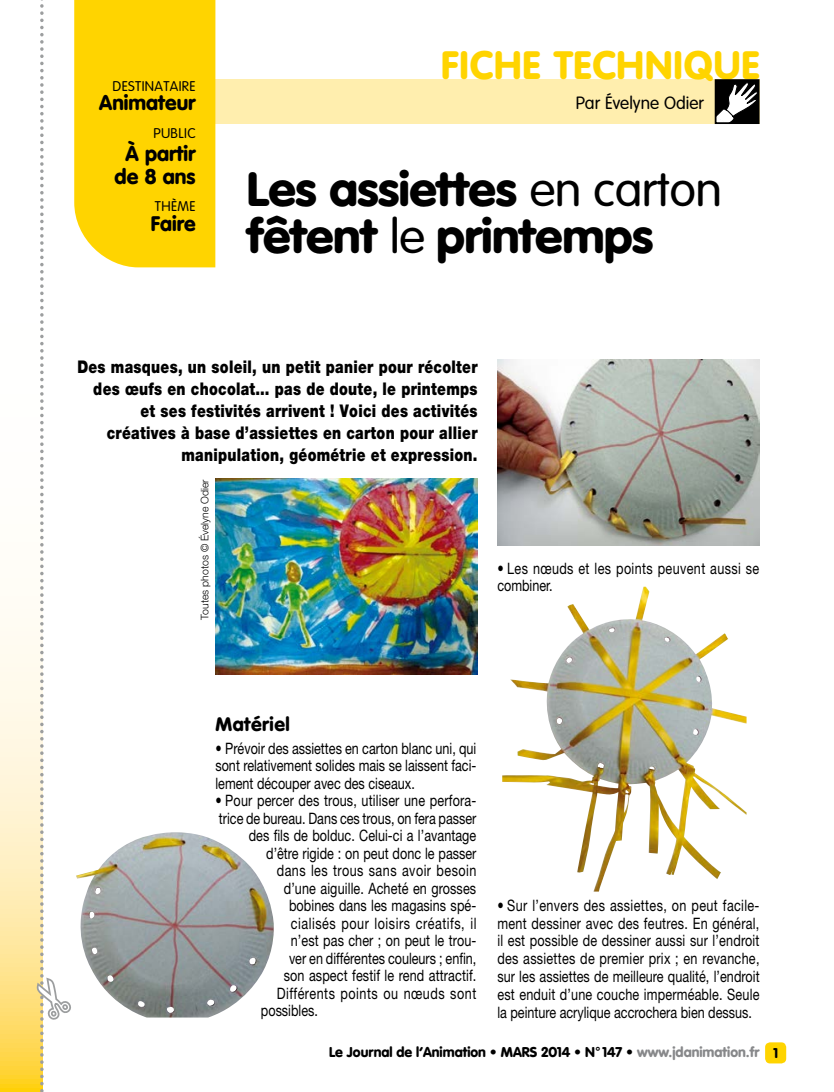
<style>
.page{position:relative;width:834px;height:1092px;background:#fff}
.page>*{position:absolute;margin:0;border:0;box-sizing:border-box;transform-origin:0 0}
.t1{font:900 47.25px/47.2px "VAG Rounded";letter-spacing:-.01em;color:#000;scale:1.05 1}
.t2{font:900 39.02px "VAG Rounded";letter-spacing:.025em;color:#ffd400}
.t3{font:900 21px/22.8px "VAG Rounded";color:#000;text-align:center}
.t4{font:900 20.82px "VAG Rounded";color:#000}
.t5{font:900 19.25px "VAG Rounded";letter-spacing:.025em;color:#000}
.t6{font:900 17.5px/21.9px "Helvetica Neue";letter-spacing:.02em;color:#000;text-align:right;scale:.8 1}
.t7{font:300 17.5px "VAG Rounded";color:#000}
.t8{font:15.75px/17.8px "Helvetica Neue";letter-spacing:.005em;color:#000;text-align:justify;scale:.8 1}
.t9{font:15.75px "Helvetica Neue";letter-spacing:.04em;color:#000;scale:.8 1}
.t10{font:15.75px/17.5px "Helvetica Neue";letter-spacing:.03em;color:#000;scale:.8 1}
.t11{font:15.75px "Helvetica Neue";letter-spacing:.035em;color:#000;scale:.8 1}
.t12{font:900 14px "VAG Rounded";color:#000}
.t13{font:300 13.83px "VAG Rounded";letter-spacing:.025em;color:#000}
.t14{font:300 10.5px "Helvetica Neue";color:#000}
.s1{font-weight:300}
.s2{color:#87888a}
</style>
<div class="page">
<div style="left:765px;top:1042px;width:21px;height:21px;background:#ffd400;border-radius:5px"></div>
<div style="left:76px;top:79px;width:683px;height:45px;background:#ffeeae"></div>
<div style="left:74px;top:0;width:141px;height:267px;background:#ffd400"></div>
<svg style="left:717px;top:82px;width:39px;height:39px;background:#636363"></svg>
<div style="left:714px;top:79px;width:45px;height:45px;border:2px solid #000"></div>
<svg style="left:0;top:609px;width:34px;height:482px;background:#ffedb4"></svg>
<img style="left:76px;top:832px;width:198px;height:185px">
<img style="left:497px;top:360px;width:262px;height:186px">
<img style="left:502px;top:586px;width:244px;height:305px">
<img style="left:215px;top:478px;width:262px;height:196px">
<svg style="left:34px;top:0;width:37px;height:1092px"></svg>
<p class="t13" style="left:113px;top:79px;width:84px">Destinataire</p>
<h3 class="t4" style="left:99px;top:90px;width:98px">Animateur</h3>
<p class="t13" style="left:153px;top:125px;width:44px">Public</p>
<h3 class="t3" style="left:115px;top:143px;width:82px">À partir de 8 ans</h3>
<p class="t13" style="left:155px;top:199px;width:42px">Thème</p>
<h3 class="t4" style="left:151px;top:210px;width:46px">Faire</h3>
<h2 class="t2" style="left:441px;top:41px;width:320px">Fiche technique</h2>
<p class="t7" style="left:575px;top:93px;width:130px">Par Évelyne Odier</p>
<h1 class="t1" style="left:247px;top:167px;width:454px">Les assiettes <span class="s1">en carton </span>fêtent <span class="s1">le</span> printemps</h1>
<p class="t6" style="left:77px;top:356px;width:501px">Des masques, un soleil, un petit panier pour récolter des œufs en chocolat… pas de doute, le printemps et ses festivités arrivent ! Voici des activités créatives à base d’assiettes en carton pour allier manipulation, géométrie et expression.</p>
<p class="t14" style="left:198px;top:619px;width:142px;rotate:-90deg">Toutes photos © Évelyne Odier</p>
<p class="t10" style="left:497px;top:559px;width:329px">• Les nœuds et les points peuvent aussi se combiner.</p>
<p class="t5" style="left:215px;top:712px;width:76px">Matériel</p>
<p class="t8" style="left:215px;top:739px;width:327px">• Prévoir des assiettes en carton blanc uni, qui sont relativement solides mais se laissent faci&shy;lement découper avec des ciseaux.</p>
<p class="t8" style="left:215px;top:791px;width:327px">• Pour percer des trous, utiliser une perfora-</p>
<p class="t8" style="left:219px;top:809px;width:323px">trice de bureau. Dans ces trous, on fera passer</p>
<p class="t8" style="left:249px;top:826px;width:286px">des fils de bolduc. Celui-ci a l’avantage</p>
<p class="t8" style="left:266px;top:844px;width:264px">d’être rigide : on peut donc le passer</p>
<p class="t11" style="left:277px;top:861px;width:251px">dans les trous sans avoir besoin</p>
<p class="t8" style="left:284px;top:879px;width:242px">d’une aiguille. Acheté en grosses</p>
<p class="t8" style="left:289px;top:896px;width:236px">bobines dans les magasins spé-</p>
<p class="t9" style="left:291px;top:913px;width:234px">cialisés pour loisirs créatifs, il</p>
<p class="t8" style="left:291px;top:931px;width:233px">n’est pas cher ; on peut le trou-</p>
<p class="t8" style="left:289px;top:949px;width:236px">ver en différentes couleurs ; enfin,</p>
<p class="t8" style="left:284px;top:966px;width:242px">son aspect festif le rend attractif.</p>
<p class="t9" style="left:277px;top:983px;width:251px">Différents points ou nœuds sont</p>
<p class="t8" style="left:261px;top:1001px;width:73px">possibles.</p>
<p class="t8" style="left:497px;top:896px;width:329px">• Sur l’envers des assiettes, on peut facile&shy;ment dessiner avec des feutres. En général, il est possible de dessiner aussi sur l’endroit des assiettes de premier prix ; en revanche, sur les assiettes de meilleure qualité, l’endroit est enduit d’une couche imperméable. Seule la peinture acrylique accrochera bien dessus.</p>
<p class="t12" style="left:329px;top:1043px;width:450px">Le Journal de l’Animation • MARS 2014 • N° 147 • <span class="s2">www.jdanimation.fr</span> 1</p>
</div>
